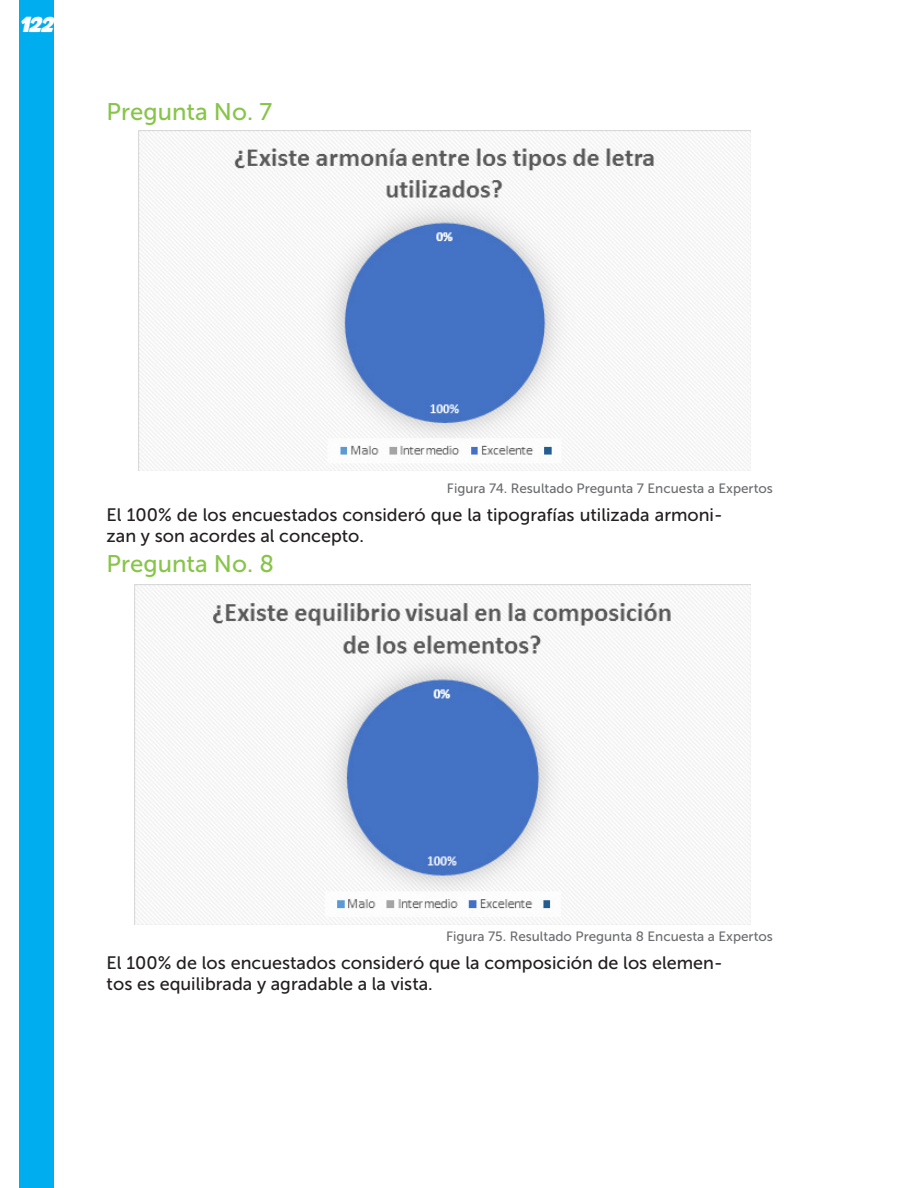
<style>
.page{position:relative;width:918px;height:1188px;background:#fff}
.page>*{position:absolute;margin:0;border:0;box-sizing:border-box;transform-origin:0 0}
.t1{font:24px "Museo Sans 500";color:#87c549}
.t2{font:18px/21.6px "Museo Sans 500";color:#231f20}
.t3{font:13.5px "Museo Sans 500";color:#6c6d70}
.t4{font:12px "Heroes Legend";color:#fff}
</style>
<div class="page">
<div style="left:19px;top:561px;width:35px;height:59px;background:#00aeef"></div>
<div style="left:19px;top:0;width:35px;height:566px;background:#00aeef"></div>
<div style="left:19px;top:621px;width:35px;height:567px;background:#00aeef"></div>
<img style="left:138px;top:131px;width:612px;height:339px">
<img style="left:135px;top:585px;width:615px;height:339px">
<p class="t4" style="left:19px;top:20px;width:35px">122</p>
<p class="t1" style="left:107px;top:99px;width:167px">Pregunta No. 7</p>
<p class="t3" style="left:447px;top:481px;width:328px">Figura 74. Resultado Pregunta 7 Encuesta a Expertos</p>
<p class="t2" style="left:107px;top:504px;width:618px">El 100% de los encuestados consideró que la tipografías utilizada armoni&shy;zan y son acordes al concepto.</p>
<p class="t1" style="left:107px;top:551px;width:169px">Pregunta No. 8</p>
<p class="t3" style="left:446px;top:929px;width:328px">Figura 75. Resultado Pregunta 8 Encuesta a Expertos</p>
<p class="t2" style="left:107px;top:952px;width:618px">El 100% de los encuestados consideró que la composición de los elemen&shy;tos es equilibrada y agradable a la vista.</p>
</div>
